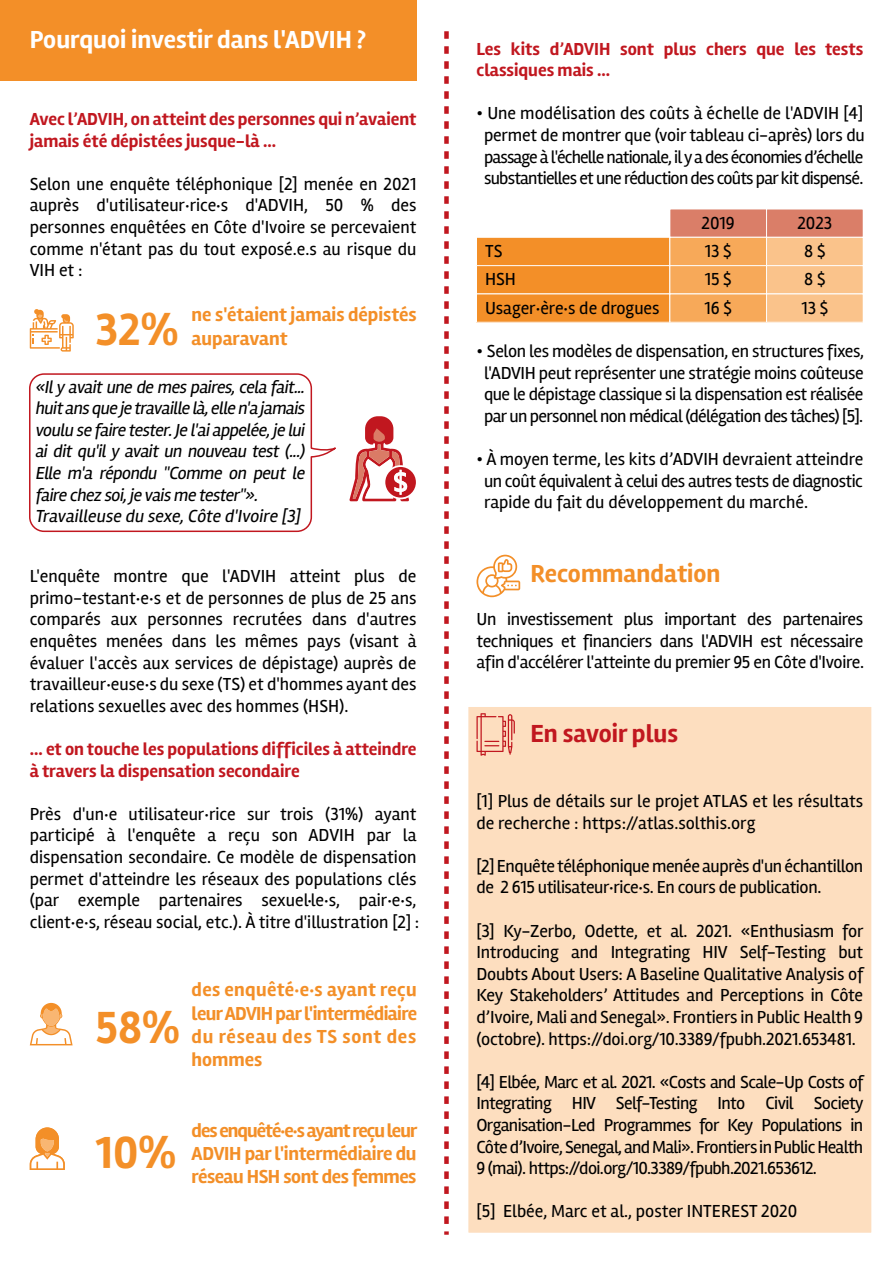
<style>
.page{position:relative;width:893px;height:1263px;background:#fff}
.page>*{position:absolute;margin:0;border:0;box-sizing:border-box;transform-origin:0 0}
.t1{font:700 46.5px "Rambla";color:#f38f28}
.t2{font:700 25.5px "Rambla";color:#fff}
.t3{font:700 25.5px "Rambla";color:#f38f28}
.t4{font:700 25.5px "Rambla";color:#c1171f}
.t5{font:700 19.5px/23.4px "Rambla";letter-spacing:-.015em;color:#f38f28;text-align:justify}
.t6{font:18px/21.6px "Rambla";letter-spacing:-.01em;color:#000;text-align:justify}
.t7{font:italic 18px/21.6px "Rambla";letter-spacing:-.03em;color:#000}
.t8{font:700 18px/21.6px "Rambla";color:#c1171f}
.t9{font:18px/21.6px "Rambla";letter-spacing:-.04em;color:#000;text-align:center}
</style>
<div class="page">
<svg style="left:444px;top:31px;width:5px;height:1204px"></svg>
<div style="left:0;top:0;width:416px;height:80px;background:#f38f28"></div>
<svg style="left:30px;top:309px;width:44px;height:43px"></svg>
<svg style="left:29px;top:373px;width:307px;height:160px"></svg>
<svg style="left:349px;top:416px;width:67px;height:85px"></svg>
<svg style="left:30px;top:1003px;width:43px;height:42px"></svg>
<div style="left:670px;top:209px;width:96px;height:28px;background:#da7e68"></div>
<div style="left:766px;top:209px;width:97px;height:28px;background:#da7e68"></div>
<div style="left:476px;top:237px;width:194px;height:29px;background:#f38f28"></div>
<div style="left:476px;top:237px;width:194px;height:29px;border:1px solid #fff"></div>
<div style="left:670px;top:237px;width:96px;height:29px;background:#f7a959"></div>
<div style="left:669px;top:237px;width:98px;height:29px;border:1px solid #fff"></div>
<div style="left:766px;top:237px;width:97px;height:29px;background:#fac38b"></div>
<div style="left:766px;top:237px;width:98px;height:29px;border:1px solid #fff"></div>
<div style="left:476px;top:266px;width:194px;height:28px;background:#f38f28"></div>
<div style="left:476px;top:265px;width:194px;height:29px;border:1px solid #fff"></div>
<div style="left:670px;top:266px;width:96px;height:28px;background:#f7a959"></div>
<div style="left:669px;top:265px;width:98px;height:29px;border:1px solid #fff"></div>
<div style="left:766px;top:266px;width:97px;height:28px;background:#fac38b"></div>
<div style="left:766px;top:265px;width:98px;height:29px;border:1px solid #fff"></div>
<div style="left:476px;top:294px;width:194px;height:28px;background:#f38f28"></div>
<div style="left:476px;top:294px;width:194px;height:29px;border:1px solid #fff"></div>
<div style="left:670px;top:294px;width:96px;height:28px;background:#f7a959"></div>
<div style="left:669px;top:294px;width:98px;height:29px;border:1px solid #fff"></div>
<div style="left:766px;top:294px;width:97px;height:28px;background:#fac38b"></div>
<div style="left:766px;top:294px;width:98px;height:29px;border:1px solid #fff"></div>
<svg style="left:476px;top:555px;width:44px;height:42px"></svg>
<svg style="left:30px;top:1127px;width:35px;height:43px"></svg>
<div style="left:468px;top:706px;width:404px;height:527px;background:#fddebf"></div>
<svg style="left:476px;top:713px;width:39px;height:43px"></svg>
<h2 class="t2" style="left:30px;top:24px;width:338px">Pourquoi investir dans l'ADVIH ?</h2>
<p class="t8" style="left:30px;top:108px;width:388px">Avec l’ADVIH, on atteint des personnes qui n’avaient jamais été dépistées jusque-là ...</p>
<p class="t6" style="left:30px;top:173px;width:388px">Selon une enquête téléphonique [2] menée en 2021 auprès d'utilisateur·rice·s d'ADVIH, 50 % des personnes enquêtées en Côte d'Ivoire se percevaient comme n'étant pas du tout exposé.e.s au risque du VIH et :</p>
<p class="t5" style="left:192px;top:303px;width:227px">ne s'étaient jamais dépistés auparavant</p>
<h1 class="t1" style="left:96px;top:302px;width:84px">32%</h1>
<p class="t7" style="left:36px;top:376px;width:271px">«Il y avait une de mes paires, cela fait... huit ans que je travaille là, elle n'a jamais voulu se faire tester. Je l'ai appelée, je lui ai dit qu'il y avait un nouveau test (...)<br>Elle m'a répondu "Comme on peut le faire chez soi, je vais me tester"».<br>Travailleuse du sexe, Côte d'Ivoire [3]</p>
<p class="t6" style="left:30px;top:565px;width:388px">L'enquête montre que l'ADVIH atteint plus de primo-testant·e·s et de personnes de plus de 25 ans comparés aux personnes recrutées dans d'autres enquêtes menées dans les mêmes pays (visant à évaluer l'accès aux services de dépistage) auprès de travailleur·euse·s du sexe (TS) et d'hommes ayant des relations sexuelles avec des hommes (HSH).</p>
<p class="t8" style="left:30px;top:738px;width:388px">... et on touche les populations difficiles à atteindre à travers la dispensation secondaire</p>
<p class="t6" style="left:30px;top:803px;width:391px;text-align:left">Près d'un·e utilisateur·rice sur trois (31%) ayant participé à l'enquête a reçu son ADVIH par la dispensation secondaire. Ce modèle de dispensation permet d'atteindre les réseaux des populations clés (par exemple partenaires sexuel·le·s, pair·e·s, client·e·s, réseau social, etc.). À titre d'illustration [2] :</p>
<h1 class="t1" style="left:96px;top:1000px;width:86px">58%</h1>
<p class="t5" style="left:192px;top:978px;width:227px">des enquêté·e·s ayant reçu leur ADVIH par l'intermédiaire du réseau des TS sont des hommes</p>
<h1 class="t1" style="left:96px;top:1125px;width:82px">10%</h1>
<p class="t5" style="left:192px;top:1119px;width:227px">des enquêté·e·s ayant reçu leur ADVIH par l'intermédiaire du réseau HSH sont des femmes</p>
<p class="t8" style="left:476px;top:38px;width:388px">Les kits d’ADVIH sont plus chers que les tests classiques mais ...</p>
<p class="t9" style="left:476px;top:102px;width:390px">• Une modélisation des coûts à échelle de l'ADVIH [4] permet de montrer que (voir tableau ci-après) lors du passage à l'échelle nationale, il y a des économies d’échelle substantielles et une réduction des coûts par kit dispensé.</p>
<p class="t6" style="left:701px;top:212px;width:35px">2019</p>
<p class="t6" style="left:797px;top:212px;width:36px">2023</p>
<p class="t6" style="left:485px;top:240px;width:19px">TS</p>
<p class="t6" style="left:705px;top:240px;width:28px">13 $</p>
<p class="t6" style="left:804px;top:240px;width:23px">8 $</p>
<p class="t6" style="left:485px;top:269px;width:32px">HSH</p>
<p class="t6" style="left:705px;top:269px;width:28px">15 $</p>
<p class="t6" style="left:804px;top:269px;width:23px">8 $</p>
<p class="t6" style="left:485px;top:297px;width:176px">Usager·ère·s de drogues</p>
<p class="t6" style="left:704px;top:297px;width:29px">16 $</p>
<p class="t6" style="left:801px;top:297px;width:28px">13 $</p>
<p class="t6" style="left:476px;top:340px;width:389px;text-align:center">• Selon les modèles de dispensation, en structures fixes, l'ADVIH peut représenter une stratégie moins coûteuse que le dépistage classique si la dispensation est réalisée par un personnel non médical (délégation des tâches) [5].</p>
<p class="t6" style="left:484px;top:448px;width:381px;text-indent:-8px">• À moyen terme, les kits d’ADVIH devraient atteindre un coût équivalent à celui des autres tests de diagnostic rapide du fait du développement du marché.</p>
<h2 class="t3" style="left:530px;top:558px;width:192px">Recommandation</h2>
<p class="t6" style="left:476px;top:608px;width:389px">Un investissement plus important des partenaires techniques et financiers dans l'ADVIH est nécessaire afin d'accélérer l'atteinte du premier 95 en Côte d'Ivoire.</p>
<h2 class="t4" style="left:530px;top:719px;width:149px">En savoir plus</h2>
<p class="t6" style="left:476px;top:790px;width:388px">[1] Plus de détails sur le projet ATLAS et les résultats de recherche : https://atlas.solthis.org</p>
<p class="t6" style="left:476px;top:855px;width:388px">[2] Enquête téléphonique menée auprès d'un échantillon de 2 615 utilisateur·rice·s. En cours de publication.</p>
<p class="t6" style="left:476px;top:920px;width:390px">[3] Ky-Zerbo, Odette, et al. 2021. «Enthusiasm for Introducing and Integrating HIV Self-Testing but Doubts About Users: A Baseline Qualitative Analysis of Key Stakeholders’ Attitudes and Perceptions in Côte d’Ivoire, Mali and Senegal». Frontiers in Public Health 9 (octobre). https://doi.org/10.3389/fpubh.2021.653481.</p>
<p class="t6" style="left:476px;top:1071px;width:390px">[4] Elbée, Marc et al. 2021. «Costs and Scale-Up Costs of Integrating HIV Self-Testing Into Civil Society Organisation-Led Programmes for Key Populations in Côte d’Ivoire, Senegal, and Mali». Frontiers in Public Health 9 (mai). https://doi.org/10.3389/fpubh.2021.653612.</p>
<p class="t6" style="left:476px;top:1200px;width:322px">[5] Elbée, Marc et al., poster INTEREST 2020</p>
</div>
